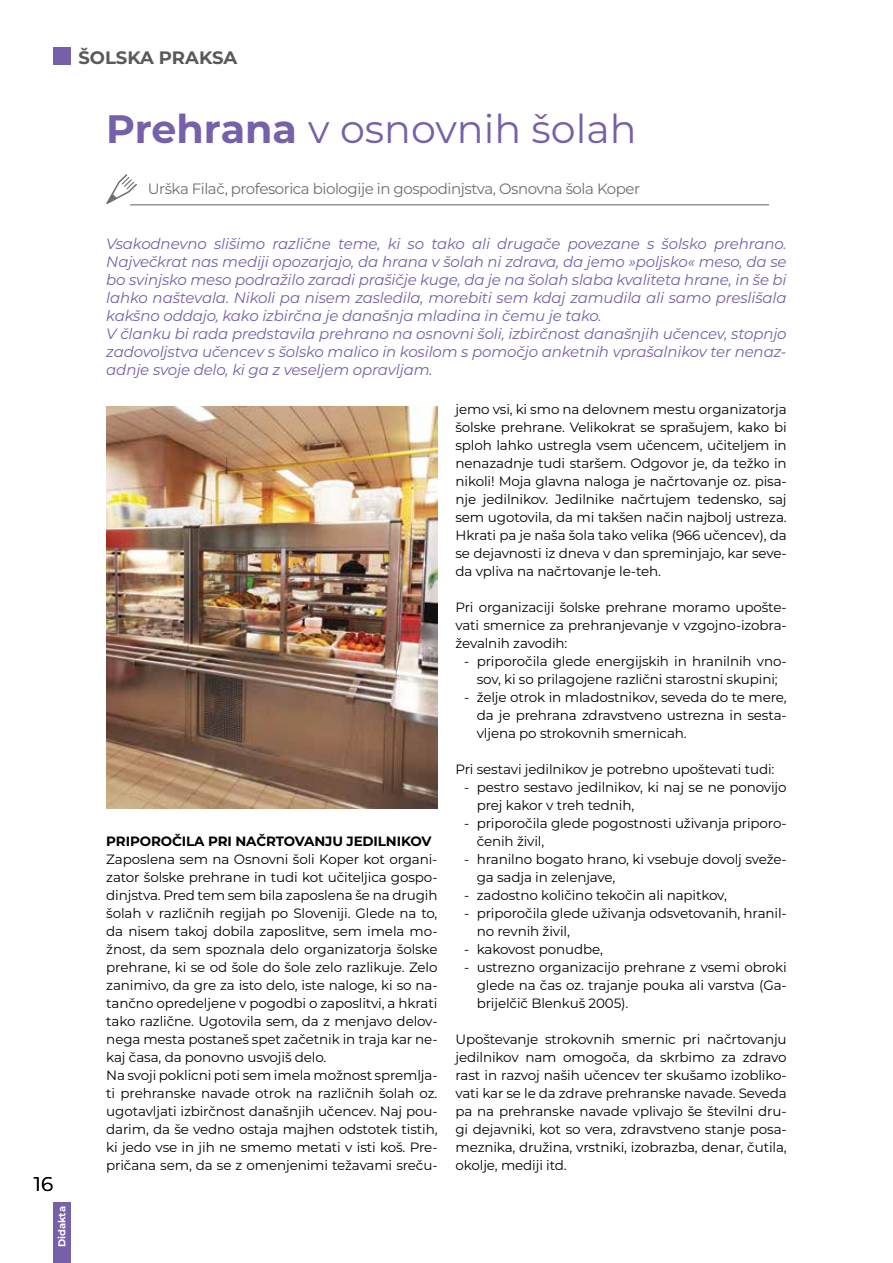
<style>
.page{position:relative;width:893px;height:1263px;background:#fff}
.page>*{position:absolute;margin:0;border:0;box-sizing:border-box;transform-origin:0 0}
.t1{font:39.6px "Montserrat";color:#7660a9}
.t2{font:19.8px "Montserrat";color:#000}
.t3{font:700 18px "Montserrat";color:#58595b}
.t4{font:italic 15px/18px "Montserrat";letter-spacing:-.01em;color:#7660a9}
.t5{font:15px "Montserrat";letter-spacing:-.03em;color:#6d6e71}
.t6{font:13.5px/18px "Montserrat";letter-spacing:-.01em;color:#000}
.t7{font:700 13.5px "Montserrat";letter-spacing:-.01em;color:#000}
.t8{font:700 9.9px "Montserrat";color:#fff}
.s1{font-weight:700}
</style>
<div class="page">
<div style="left:53px;top:1203px;width:17px;height:60px;background:#7660a9"></div>
<div style="left:53px;top:47px;width:17px;height:17px;background:#7660a9"></div>
<hr style="left:130px;top:204px;width:639px;height:1px;background:#6d6e71">
<svg style="left:106px;top:174px;width:31px;height:30px"></svg>
<img style="left:106px;top:406px;width:331px;height:403px">
<h3 class="t3" style="left:78px;top:45px;width:160px">ŠOLSKA PRAKSA</h3>
<h2 class="t2" style="left:34px;top:1170px;width:21px">16</h2>
<p class="t8" style="left:55px;top:1247px;width:43px;rotate:-90deg">Didakta</p>
<h1 class="t1" style="left:106px;top:102px;width:532px"><span class="s1">Prehrana</span> v osnovnih šolah</h1>
<p class="t5" style="left:148px;top:178px;width:494px">Urška Filač, profesorica biologije in gospodinjstva, Osnovna šola Koper</p>
<p class="t4" style="left:106px;top:234px;width:682px">Vsakodnevno slišimo različne teme, ki so tako ali drugače povezane s šolsko prehrano.<br>Največkrat nas mediji opozarjajo, da hrana v šolah ni zdrava, da jemo »poljsko« meso, da se bo svinjsko meso podražilo zaradi prašičje kuge, da je na šolah slaba kvaliteta hrane, in še bi lahko naštevala. Nikoli pa nisem zasledila, morebiti sem kdaj zamudila ali samo preslišala kakšno oddajo, kako izbirčna je današnja mladina in čemu je tako.<br>V članku bi rada predstavila prehrano na osnovni šoli, izbirčnost današnjih učencev, stopnjo zadovoljstva učencev s šolsko malico in kosilom s pomočjo anketnih vprašalnikov ter nenaz&shy;adnje svoje delo, ki ga z veseljem opravljam.</p>
<p class="t7" style="left:106px;top:831px;width:327px">PRIPOROČILA PRI NAČRTOVANJU JEDILNIKOV</p>
<p class="t6" style="left:106px;top:850px;width:333px">Zaposlena sem na Osnovni šoli Koper kot organi&shy;zator šolske prehrane in tudi kot učiteljica gospo&shy;dinjstva. Pred tem sem bila zaposlena še na drugih šolah v različnih regijah po Sloveniji. Glede na to, da nisem takoj dobila zaposlitve, sem imela mo&shy;žnost, da sem spoznala delo organizatorja šolske prehrane, ki se od šole do šole zelo razlikuje. Zelo zanimivo, da gre za isto delo, iste naloge, ki so na&shy;tančno opredeljene v pogodbi o zaposlitvi, a hkrati tako različne. Ugotovila sem, da z menjavo delov&shy;nega mesta postaneš spet začetnik in traja kar ne&shy;kaj časa, da ponovno usvojiš delo.<br>Na svoji poklicni poti sem imela možnost spremlja&shy;ti prehranske navade otrok na različnih šolah oz. ugotavljati izbirčnost današnjih učencev. Naj pou&shy;darim, da še vedno ostaja majhen odstotek tistih, ki jedo vse in jih ne smemo metati v isti koš. Pre&shy;pričana sem, da se z omenjenimi težavami sreču-</p>
<p class="t6" style="left:455px;top:400px;width:333px;text-align:justify">jemo vsi, ki smo na delovnem mestu organizatorja šolske prehrane. Velikokrat se sprašujem, kako bi sploh lahko ustregla vsem učencem, učiteljem in nenazadnje tudi staršem. Odgovor je, da težko in nikoli! Moja glavna naloga je načrtovanje oz. pisa&shy;nje jedilnikov. Jedilnike načrtujem tedensko, saj sem ugotovila, da mi takšen način najbolj ustreza.<br>Hkrati pa je naša šola tako velika (966 učencev), da se dejavnosti iz dneva v dan spreminjajo, kar seve&shy;da vpliva na načrtovanje le-teh.</p>
<p class="t6" style="left:455px;top:598px;width:333px;text-align:justify">Pri organizaciji šolske prehrane moramo upošte&shy;vati smernice za prehranjevanje v vzgojno-izobra&shy;ževalnih zavodih:</p>
<p class="t6" style="left:464px;top:652px;width:324px;text-align:center">- priporočila glede energijskih in hranilnih vno&shy;sov, ki so prilagojene različni starostni skupini;</p>
<p class="t6" style="left:477px;top:688px;width:311px;text-align:justify;text-indent:-13px">- želje otrok in mladostnikov, seveda do te mere, da je prehrana zdravstveno ustrezna in sesta&shy;vljena po strokovnih smernicah.</p>
<p class="t6" style="left:455px;top:760px;width:320px">Pri sestavi jedilnikov je potrebno upoštevati tudi:</p>
<p class="t6" style="left:477px;top:778px;width:311px;text-indent:-13px">- pestro sestavo jedilnikov, ki naj se ne ponovijo prej kakor v treh tednih,</p>
<p class="t6" style="left:477px;top:814px;width:311px;text-indent:-13px">- priporočila glede pogostnosti uživanja priporo&shy;čenih živil,</p>
<p class="t6" style="left:477px;top:850px;width:311px;text-indent:-13px">- hranilno bogato hrano, ki vsebuje dovolj sveže&shy;ga sadja in zelenjave,</p>
<p class="t6" style="left:464px;top:886px;width:264px">- zadostno količino tekočin ali napitkov,</p>
<p class="t6" style="left:477px;top:904px;width:311px;text-indent:-13px">- priporočila glede uživanja odsvetovanih, hranil&shy;no revnih živil,</p>
<p class="t6" style="left:464px;top:940px;width:140px">- kakovost ponudbe,</p>
<p class="t6" style="left:477px;top:958px;width:311px;text-align:justify;text-indent:-13px">- ustrezno organizacijo prehrane z vsemi obroki glede na čas oz. trajanje pouka ali varstva (Ga&shy;brijelčič Blenkuš 2005).</p>
<p class="t6" style="left:455px;top:1030px;width:333px;text-align:justify">Upoštevanje strokovnih smernic pri načrtovanju jedilnikov nam omogoča, da skrbimo za zdravo rast in razvoj naših učencev ter skušamo izobliko&shy;vati kar se le da zdrave prehranske navade. Seveda pa na prehranske navade vplivajo še številni dru&shy;gi dejavniki, kot so vera, zdravstveno stanje posa&shy;meznika, družina, vrstniki, izobrazba, denar, čutila, okolje, mediji itd.</p>
</div>
